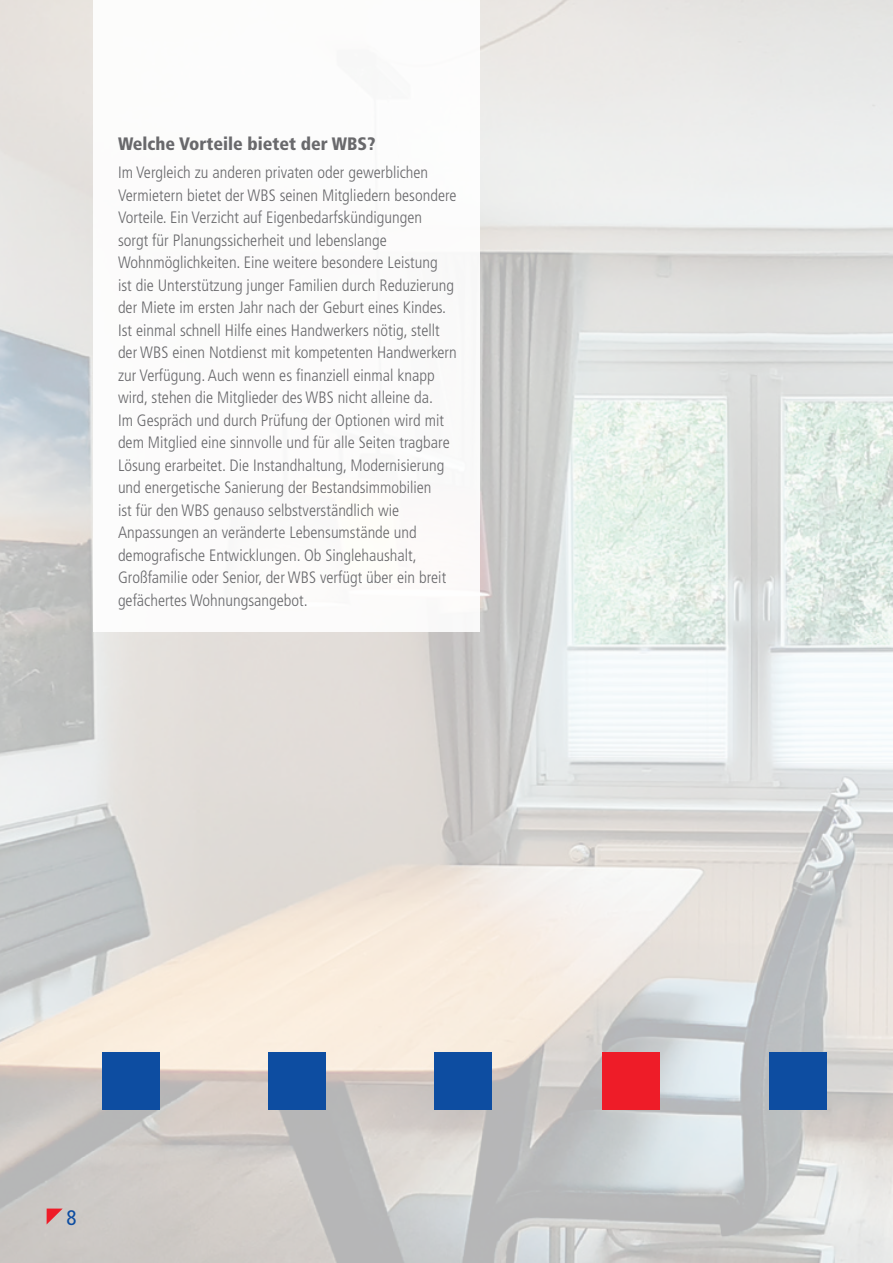
<style>
.page{position:relative;width:893px;height:1263px;background:#fff}
.page>*{position:absolute;margin:0;border:0;box-sizing:border-box;transform-origin:0 0}
.t1{font:condensed 21px "Frutiger LT Std";color:#0d4da1}
.t2{font:900 condensed 18px "Frutiger LT Std";color:#69696c}
.t3{font:300 condensed 16.5px/22.5px "Frutiger LT Std";color:#69696c}
</style>
<div class="page">
<img style="left:0;top:0;width:893px;height:1263px">
<svg style="left:47px;top:1208px;width:16px;height:16px"></svg>
<div style="left:94px;top:0;width:386px;height:631px;background:#fff"></div>
<div style="left:102px;top:1052px;width:58px;height:58px;background:#0d4da1"></div>
<div style="left:268px;top:1052px;width:58px;height:58px;background:#0d4da1"></div>
<div style="left:434px;top:1052px;width:58px;height:58px;background:#0d4da1"></div>
<div style="left:602px;top:1052px;width:58px;height:58px;background:#ee1c28"></div>
<div style="left:768px;top:1052px;width:58px;height:58px;background:#0d4da1"></div>
<p class="t2" style="left:118px;top:132px;width:259px">Welche Vorteile bietet der WBS?</p>
<p class="t3" style="left:118px;top:161px;width:340px">Im Vergleich zu anderen privaten oder gewerblichen Vermietern bietet der WBS seinen Mitgliedern besondere Vorteile. Ein Verzicht auf Eigenbedarfskündigungen<br>sorgt für Planungssicherheit und lebenslange Wohnmöglichkeiten. Eine weitere besondere Leistung<br>ist die Unterstützung junger Familien durch Reduzierung der Miete im ersten Jahr nach der Geburt eines Kindes.<br>Ist einmal schnell Hilfe eines Handwerkers nötig, stellt der WBS einen Notdienst mit kompetenten Handwerkern zur Verfügung. Auch wenn es finanziell einmal knapp wird, stehen die Mitglieder des WBS nicht alleine da.<br>Im Gespräch und durch Prüfung der Optionen wird mit dem Mitglied eine sinnvolle und für alle Seiten tragbare Lösung erarbeitet. Die Instandhaltung, Modernisierung und energetische Sanierung der Bestandsimmobilien<br>ist für den WBS genauso selbstverständlich wie Anpassungen an veränderte Lebensumstände und demografische Entwicklungen. Ob Singlehaushalt, Großfamilie oder Senior, der WBS verfügt über ein breit gefächertes Wohnungsangebot.</p>
<p class="t1" style="left:66px;top:1206px;width:12px">8</p>
</div>
